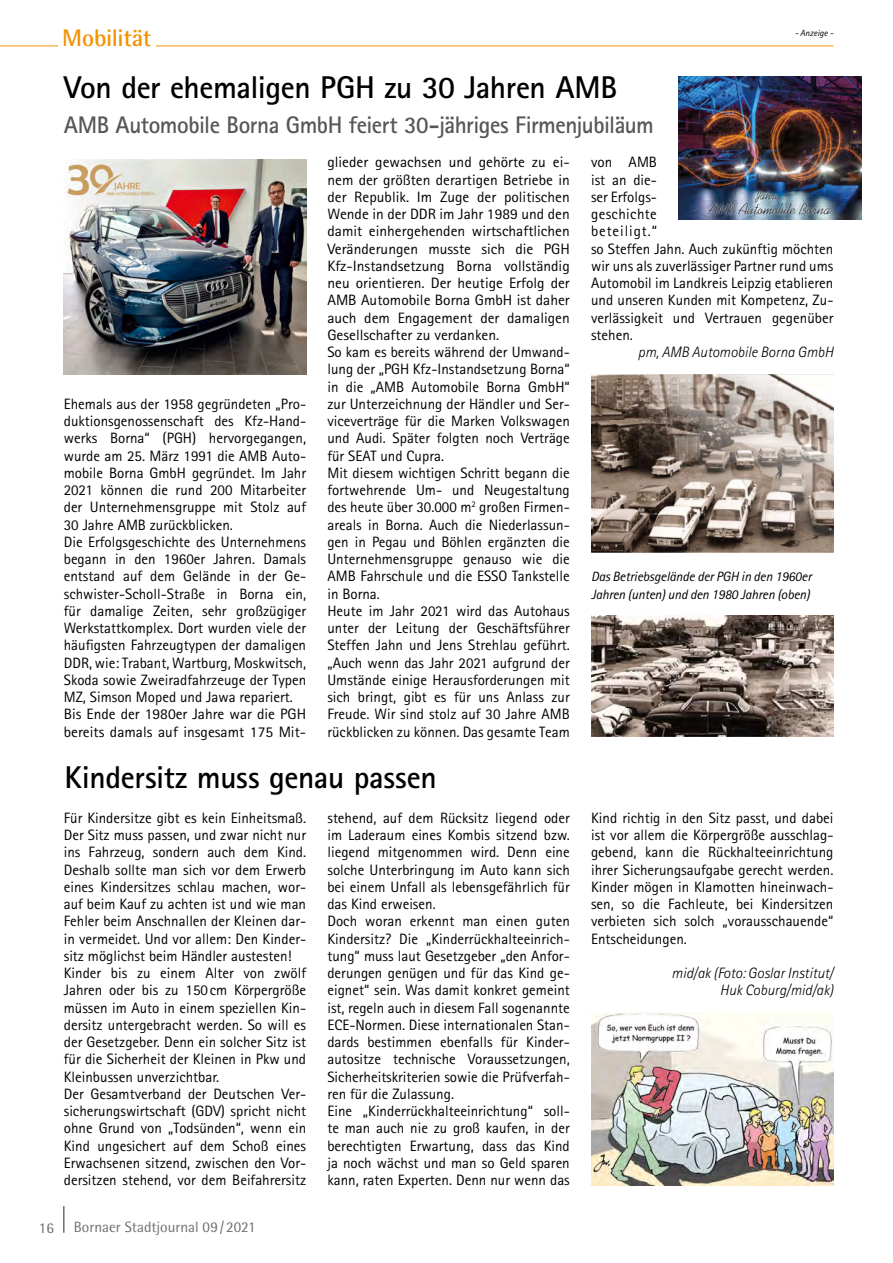
<style>
.page{position:relative;width:893px;height:1263px;background:#fff}
.page>*{position:absolute;margin:0;border:0;box-sizing:border-box;transform-origin:0 0}
.t1{font:700 31.5px "Rotis Sans Serif";letter-spacing:-.015em;color:#000}
.t2{font:700 24px "Rotis Sans Serif";letter-spacing:-.025em;color:#575756}
.t3{font:700 24px "Rotis Semi Sans";letter-spacing:-.015em;color:#f39200}
.t4{font:15px/17.2px "Rotis Sans Serif";color:#000}
.t5{font:italic 300 15px/17.2px "Rotis Sans Serif";color:#000;text-align:right}
.t6{font:15px "Rotis Semi Sans";color:#706f6f}
.t7{font:italic 13.5px/17.2px "Rotis Sans Serif";letter-spacing:-.01em;color:#000}
.t8{font:italic 9px "Rotis Sans Serif";color:#000}
</style>
<div class="page">
<hr style="left:63px;top:1206px;width:2px;height:27px;background:#706f6f">
<hr style="left:0;top:46px;width:833px;height:1px;background:#f39200">
<div style="left:58px;top:28px;width:98px;height:25px;background:#fff"></div>
<img style="left:64px;top:159px;width:242px;height:215px">
<img style="left:591px;top:1013px;width:242px;height:172px">
<img style="left:591px;top:616px;width:242px;height:121px">
<img style="left:591px;top:374px;width:242px;height:178px">
<img style="left:678px;top:76px;width:183px;height:143px">
<h2 class="t3" style="left:62px;top:23px;width:91px">Mobilität</h2>
<p class="t8" style="left:795px;top:28px;width:40px">- Anzeige -</p>
<h1 class="t1" style="left:64px;top:68px;width:555px">Von der ehemaligen PGH zu 30 Jahren AMB</h1>
<h2 class="t2" style="left:64px;top:109px;width:592px">AMB Automobile Borna GmbH feiert 30-jähriges Firmenjubiläum</h2>
<p class="t4" style="left:64px;top:395px;width:244px">Ehemals aus der 1958 gegründeten „Pro&shy;duktionsgenossenschaft des Kfz-Hand&shy;werks Borna“ (PGH) hervorgegangen, wurde am 25. März 1991 die AMB Auto&shy;mobile Borna GmbH gegründet. Im Jahr 2021 können die rund 200 Mitarbeiter der Unternehmensgruppe mit Stolz auf 30 Jahre AMB zurückblicken.<br>Die Erfolgsgeschichte des Unternehmens begann in den 1960er Jahren. Damals entstand auf dem Gelände in der Ge&shy;schwister-Scholl-Straße in Borna ein, für damalige Zeiten, sehr großzügiger Werkstattkomplex. Dort wurden viele der häufigsten Fahrzeugtypen der damaligen DDR, wie: Trabant, Wartburg, Moskwitsch, Skoda sowie Zweiradfahrzeuge der Typen MZ, Simson Moped und Jawa repariert.<br>Bis Ende der 1980er Jahre war die PGH bereits damals auf insgesamt 175 Mit-</p>
<p class="t4" style="left:327px;top:153px;width:244px">glieder gewachsen und gehörte zu ei&shy;nem der größten derartigen Betriebe in der Republik. Im Zuge der politischen Wende in der DDR im Jahr 1989 und den damit einhergehenden wirtschaftlichen Veränderungen musste sich die PGH Kfz-Instandsetzung Borna vollständig neu orientieren. Der heutige Erfolg der AMB Automobile Borna GmbH ist daher auch dem Engagement der damaligen Gesellschafter zu verdanken.<br>So kam es bereits während der Umwand&shy;lung der „PGH Kfz-Instandsetzung Borna“ in die „AMB Automobile Borna GmbH“ zur Unterzeichnung der Händler und Ser&shy;viceverträge für die Marken Volkswagen und Audi. Später folgten noch Verträge für SEAT und Cupra.<br>Mit diesem wichtigen Schritt begann die fortwehrende Um- und Neugestaltung des heute über 30.000 m<sup>2</sup> großen Firmen&shy;areals in Borna. Auch die Niederlassun&shy;gen in Pegau und Böhlen ergänzten die Unternehmensgruppe genauso wie die AMB Fahrschule und die ESSO Tankstelle in Borna.<br>Heute im Jahr 2021 wird das Autohaus unter der Leitung der Geschäftsführer Steffen Jahn und Jens Strehlau geführt. „Auch wenn das Jahr 2021 aufgrund der Umstände einige Herausforderungen mit sich bringt, gibt es für uns Anlass zur Freude. Wir sind stolz auf 30 Jahre AMB rückblicken zu können. Das gesamte Team</p>
<p class="t4" style="left:591px;top:153px;width:244px">von AMB<br>ist an die-<br>ser Erfolgs-<br>geschichte<br>beteiligt.“<br>so Steffen Jahn. Auch zukünftig möchten wir uns als zuverlässiger Partner rund ums<br>Automobil im Landkreis Leipzig etablieren und unseren Kunden mit Kompetenz, Zu&shy;verlässigkeit und Vertrauen gegenüber stehen.</p>
<p class="t5" style="left:638px;top:344px;width:197px">pm, AMB Automobile Borna GmbH</p>
<p class="t7" style="left:591px;top:568px;width:222px">Das Betriebsgelände der PGH in den 1960er<br>Jahren (unten) und den 1980 Jahren (oben)</p>
<h1 class="t1" style="left:65px;top:758px;width:374px">Kindersitz muss genau passen</h1>
<p class="t4" style="left:64px;top:809px;width:244px">Für Kindersitze gibt es kein Einheitsmaß.<br>Der Sitz muss passen, und zwar nicht nur ins Fahrzeug, sondern auch dem Kind.<br>Deshalb sollte man sich vor dem Erwerb eines Kindersitzes schlau machen, wor&shy;auf beim Kauf zu achten ist und wie man Fehler beim Anschnallen der Kleinen dar&shy;in vermeidet. Und vor allem: Den Kinder&shy;sitz möglichst beim Händler austesten!<br>Kinder bis zu einem Alter von zwölf Jahren oder bis zu 150 cm Körpergröße müssen im Auto in einem speziellen Kin&shy;dersitz untergebracht werden. So will es der Gesetzgeber. Denn ein solcher Sitz ist für die Sicherheit der Kleinen in Pkw und Kleinbussen unverzichtbar.<br>Der Gesamtverband der Deutschen Ver&shy;sicherungswirtschaft (GDV) spricht nicht ohne Grund von „Todsünden“, wenn ein Kind ungesichert auf dem Schoß eines Erwachsenen sitzend, zwischen den Vor&shy;dersitzen stehend, vor dem Beifahrersitz</p>
<p class="t4" style="left:327px;top:809px;width:244px">stehend, auf dem Rücksitz liegend oder im Laderaum eines Kombis sitzend bzw. liegend mitgenommen wird. Denn eine solche Unterbringung im Auto kann sich bei einem Unfall als lebensgefährlich für das Kind erweisen.<br>Doch woran erkennt man einen guten Kindersitz? Die „Kinderrückhalteeinrich&shy;tung“ muss laut Gesetzgeber „den Anfor&shy;derungen genügen und für das Kind ge&shy;eignet“ sein. Was damit konkret gemeint ist, regeln auch in diesem Fall sogenannte ECE-Normen. Diese internationalen Stan&shy;dards bestimmen ebenfalls für Kinder&shy;autositze technische Voraussetzungen, Sicherheitskriterien sowie die Prüfverfah&shy;ren für die Zulassung.<br>Eine „Kinderrückhalteeinrichtung“ soll&shy;te man auch nie zu groß kaufen, in der berechtigten Erwartung, dass das Kind ja noch wächst und man so Geld sparen kann, raten Experten. Denn nur wenn das</p>
<p class="t4" style="left:591px;top:809px;width:244px;text-align:justify">Kind richtig in den Sitz passt, und dabei ist vor allem die Körpergröße ausschlag&shy;gebend, kann die Rückhalteeinrichtung ihrer Sicherungsaufgabe gerecht werden.<br>Kinder mögen in Klamotten hineinwach&shy;sen, so die Fachleute, bei Kindersitzen verbieten sich solch „vorausschauende“ Entscheidungen.</p>
<p class="t5" style="left:672px;top:965px;width:163px">mid/ak (Foto: Goslar Institut/<br>Huk Coburg/mid/ak)</p>
<p class="t6" style="left:39px;top:1219px;width:17px">16</p>
<p class="t6" style="left:74px;top:1218px;width:184px">Bornaer Stadtjournal 09/2021</p>
</div>
